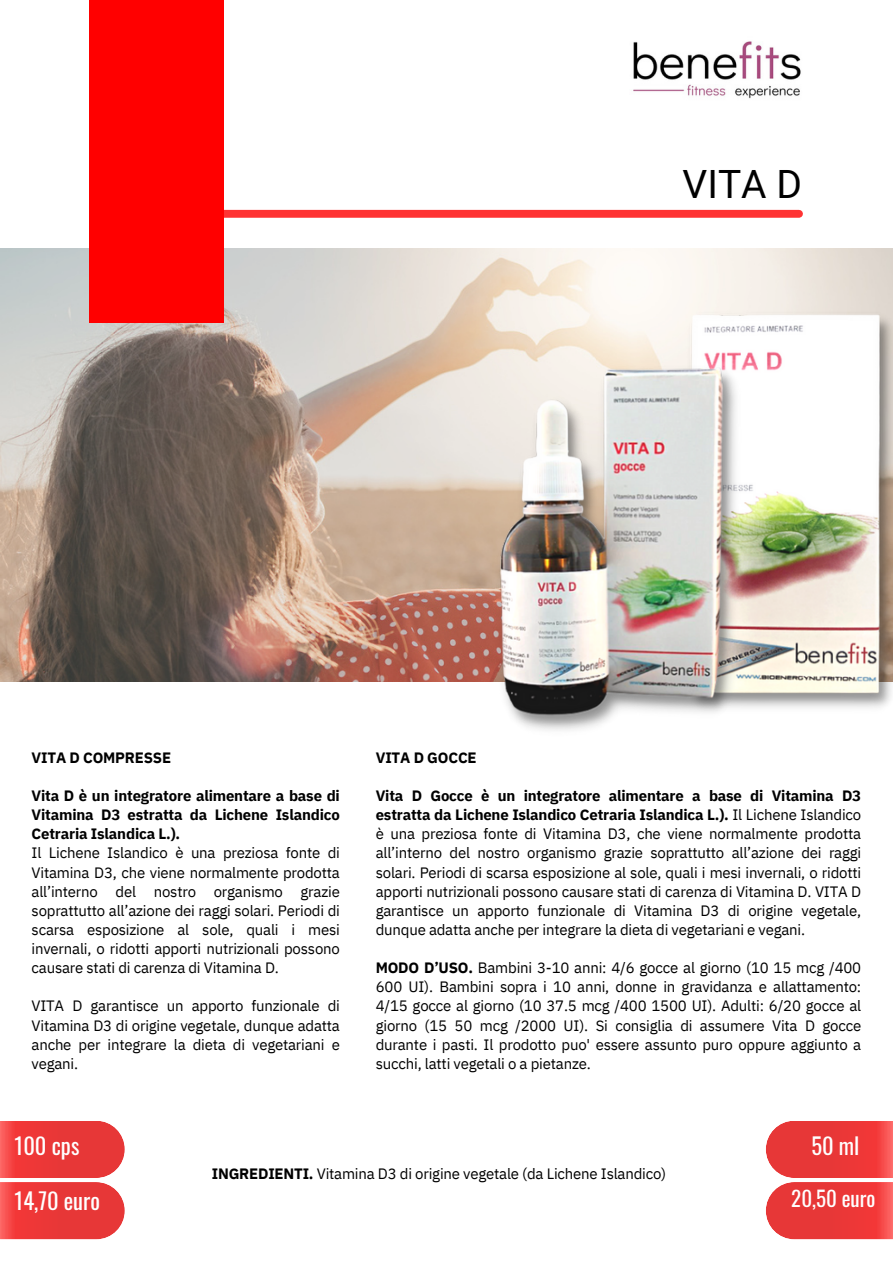
<style>
.page{position:relative;width:893px;height:1264px;background:#fff}
.page>*{position:absolute;margin:0;border:0;box-sizing:border-box;transform-origin:0 0}
.t1{font:39px "Roboto";color:#000}
.t2{font:22.5px "Oswald";color:#fff}
.t3{font:21px "Oswald";color:#fff}
.t4{font:15px/19.2px "IBM Plex Sans";letter-spacing:-.015em;color:#000;text-align:justify}
.t5{font:700 15px/19.2px "IBM Plex Sans";letter-spacing:-.01em;color:#000;text-align:justify}
.s1{font-weight:700}
</style>
<div class="page">
<img style="left:633px;top:41px;width:168px;height:58px">
<svg style="left:0;top:1121px;width:125px;height:57px;background:#ec4444"></svg>
<svg style="left:0;top:1182px;width:125px;height:58px;background:#ec4747"></svg>
<div style="left:93px;top:210px;width:706px;height:8px;background:#f33"></div>
<svg style="left:766px;top:1183px;width:126px;height:57px;background:#ec4645"></svg>
<svg style="left:766px;top:1121px;width:126px;height:62px;background:#ed5050"></svg>
<img style="left:0;top:248px;width:892px;height:433px">
<div style="left:89px;top:0;width:135px;height:323px;background:#f00"></div>
<img style="left:682px;top:308px;width:210px;height:400px">
<img style="left:493px;top:363px;width:249px;height:368px">
<p class="t1" style="left:682px;top:162px;width:121px">VITA D</p>
<p class="t5" style="left:32px;top:747px;width:141px">VITA D COMPRESSE</p>
<p class="t5" style="left:32px;top:785px;width:310px">Vita D è un integratore alimentare a base di Vitamina D3 estratta da Lichene Islandico Cetraria Islandica L.).</p>
<p class="t4" style="left:32px;top:843px;width:310px">Il Lichene Islandico è una preziosa fonte di Vitamina D3, che viene normalmente prodotta all’interno del nostro organismo grazie soprattutto all’azione dei raggi solari. Periodi di scarsa esposizione al sole, quali i mesi invernali, o ridotti apporti nutrizionali possono causare stati di carenza di Vitamina D.</p>
<p class="t4" style="left:32px;top:996px;width:310px">VITA D garantisce un apporto funzionale di Vitamina D3 di origine vegetale, dunque adatta anche per integrare la dieta di vegetariani e vegani.</p>
<p class="t5" style="left:376px;top:747px;width:102px">VITA D GOCCE</p>
<p class="t4" style="left:376px;top:785px;width:487px"><span class="s1">Vita D Gocce è un integratore alimentare a base di Vitamina D3 estratta da Lichene Islandico Cetraria Islandica L.).</span> Il Lichene Islandico è una preziosa fonte di Vitamina D3, che viene normalmente prodotta all’interno del nostro organismo grazie soprattutto all’azione dei raggi solari. Periodi di scarsa esposizione al sole, quali i mesi invernali, o ridotti apporti nutrizionali possono causare stati di carenza di Vitamina D. VITA D garantisce un apporto funzionale di Vitamina D3 di origine vegetale, dunque adatta anche per integrare la dieta di vegetariani e vegani.</p>
<p class="t4" style="left:376px;top:957px;width:487px"><span class="s1">MODO D’USO.</span> Bambini 3-10 anni: 4/6 gocce al giorno (10 15 mcg /400<br>600 UI). Bambini sopra i 10 anni, donne in gravidanza e allattamento:<br>4/15 gocce al giorno (10 37.5 mcg /400 1500 UI). Adulti: 6/20 gocce al giorno (15 50 mcg /2000 UI). Si consiglia di assumere Vita D gocce durante i pasti. Il prodotto puo' essere assunto puro oppure aggiunto a succhi, latti vegetali o a pietanze.</p>
<p class="t2" style="left:14px;top:1128px;width:66px">100 cps</p>
<p class="t2" style="left:14px;top:1183px;width:87px">14,70 euro</p>
<p class="t4" style="left:212px;top:1163px;width:456px"><span class="s1">INGREDIENTI.</span> Vitamina D3 di origine vegetale (da Lichene Islandico)</p>
<p class="t2" style="left:811px;top:1128px;width:49px">50 ml</p>
<p class="t3" style="left:791px;top:1181px;width:86px">20,50 euro</p>
</div>
